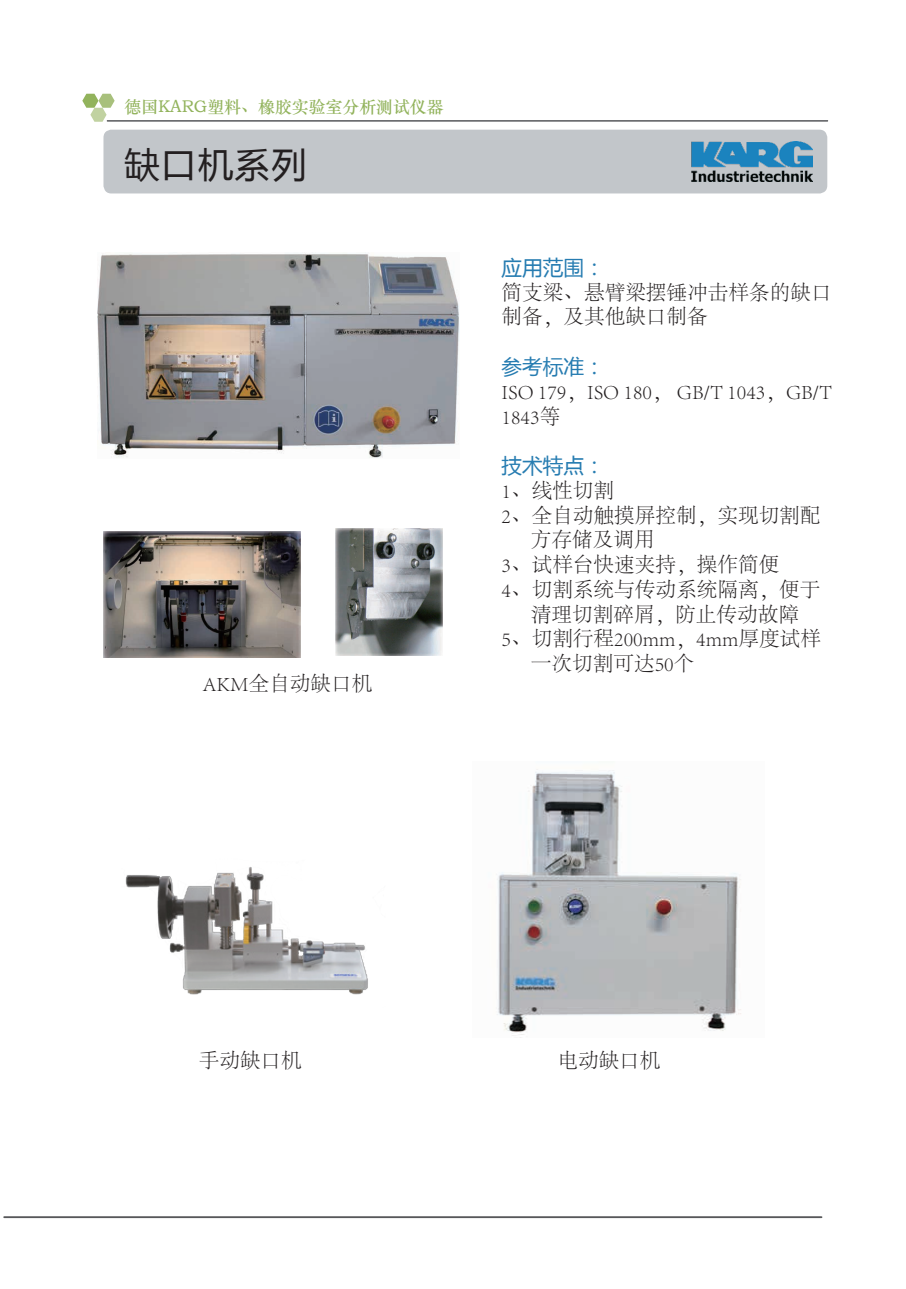
<style>
.page{position:relative;width:906px;height:1289px;background:#fff}
.page>*{position:absolute;margin:0;border:0;box-sizing:border-box;transform-origin:0 0}
.t1{font:35.1px "Microsoft Ya Hei";letter-spacing:.05em;color:#231f20}
.t2{font:300 20.55px/24.8px "Adobe Song Std";color:#231f20}
.t3{font:20.55px "Microsoft Ya Hei";color:#267cb1}
.t4{font:16.8px "ST Zhongsong";color:#92b35c}
.s1{font-family:"Microsoft Ya Hei";font-weight:400;color:#267cb1}
</style>
<div class="page">
<div style="left:103px;top:130px;width:724px;height:63px;background:#c2c6ca;border-radius:8px"></div>
<svg style="left:82px;top:94px;width:746px;height:28px"></svg>
<img style="left:125px;top:867px;width:243px;height:128px">
<img style="left:497px;top:769px;width:244px;height:267px">
<img style="left:98px;top:253px;width:361px;height:205px">
<img style="left:104px;top:531px;width:197px;height:126px">
<img style="left:335px;top:528px;width:107px;height:127px">
<img style="left:691px;top:141px;width:121px;height:41px">
<div style="left:4px;top:1216px;width:818px;height:1px;border:1px solid #57585a"></div>
<p class="t4" style="left:124px;top:95px;width:321px">德国KARG塑料、橡胶实验室分析测试仪器</p>
<p class="t1" style="left:124px;top:140px;width:184px">缺口机系列</p>
<p class="t2" style="left:202px;top:672px;width:172px">AKM全自动缺口机</p>
<p class="t2" style="left:501px;top:256px;width:331px"><span class="s1">应用范围：<br></span>简支梁、悬臂梁摆锤冲击样条的缺口制备，及其他缺口制备</p>
<p class="t2" style="left:501px;top:355px;width:332px"><span class="s1">参考标准：<br></span>ISO 179，ISO 180， GB/T 1043，GB/T<br>1843等</p>
<p class="t3" style="left:501px;top:452px;width:105px">技术特点：</p>
<p class="t2" style="left:501px;top:478px;width:114px">1、线性切割</p>
<p class="t2" style="left:501px;top:503px;width:320px">2、全自动触摸屏控制，实现切割配</p>
<p class="t2" style="left:531px;top:528px;width:125px">方存储及调用</p>
<p class="t2" style="left:501px;top:553px;width:279px">3、试样台快速夹持，操作简便</p>
<p class="t2" style="left:501px;top:577px;width:320px">4、切割系统与传动系统隔离，便于</p>
<p class="t2" style="left:531px;top:602px;width:270px">清理切割碎屑，防止传动故障</p>
<p class="t2" style="left:501px;top:627px;width:321px">5、切割行程200mm，4mm厚度试样</p>
<p class="t2" style="left:531px;top:652px;width:165px">一次切割可达50个</p>
<p class="t2" style="left:199px;top:1048px;width:105px">手动缺口机</p>
<p class="t2" style="left:557px;top:1048px;width:105px">电动缺口机</p>
</div>
